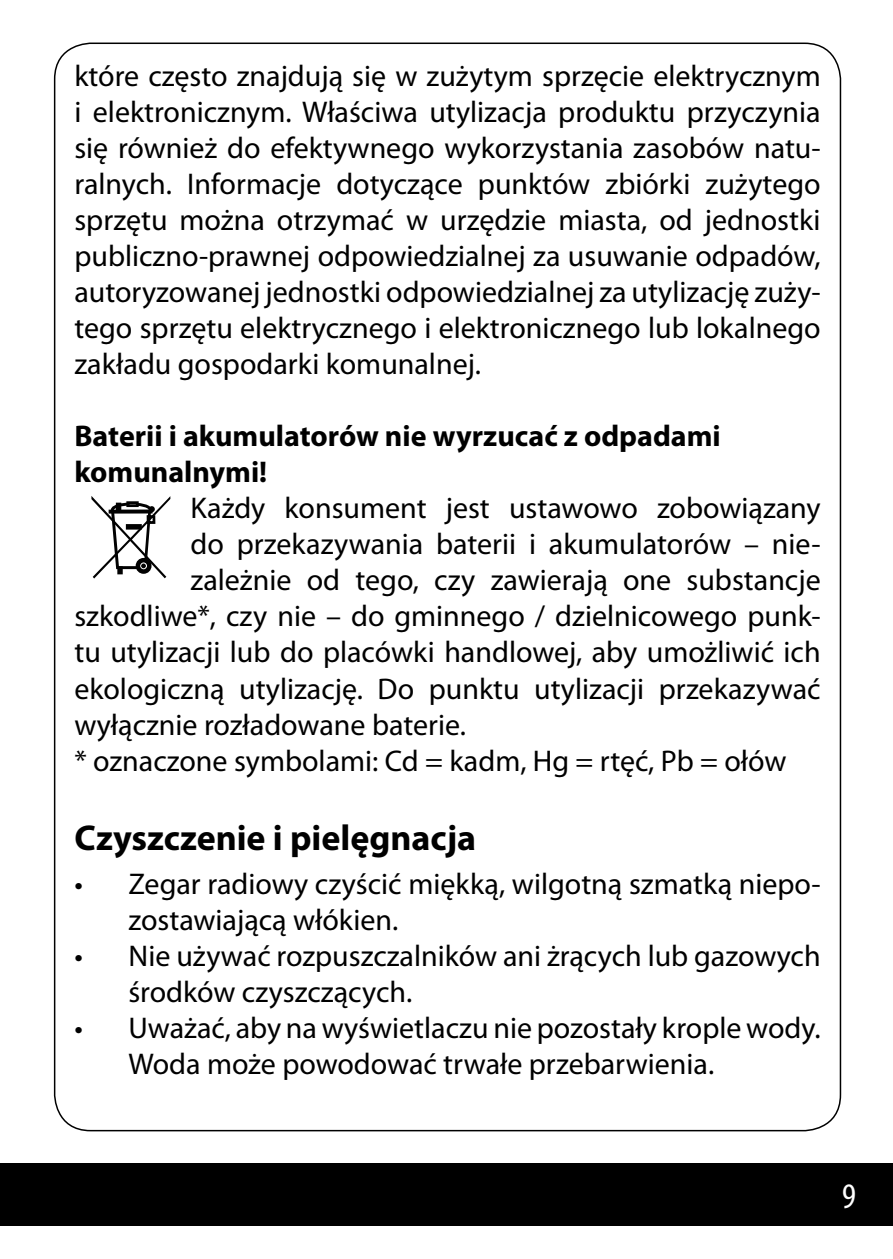
<style>
.page{position:relative;width:893px;height:1259px;background:#fff}
.page>*{position:absolute;margin:0;border:0;box-sizing:border-box;transform-origin:0 0}
.t1{font:700 36px "Myriad Pro";color:#000}
.t2{font:condensed 36px "Myriad Pro";color:#fff}
.t3{font:30px/36px "Myriad Pro";color:#000}
.t4{font:700 30px/36px "Myriad Pro";color:#000}
</style>
<div class="page">
<div style="left:0;top:1163px;width:893px;height:62px;background:#000"></div>
<svg style="left:91px;top:496px;width:79px;height:82px"></svg>
<p class="t3" style="left:74px;top:59px;width:748px;text-align:justify">które często znajdują się w zużytym sprzęcie elektrycznym i elektronicznym. Właściwa utylizacja produktu przyczynia się również do efektywnego wykorzystania zasobów natu&shy;ralnych. Informacje dotyczące punktów zbiórki zużytego sprzętu można otrzymać w urzędzie miasta, od jednostki publiczno-prawnej odpowiedzialnej za usuwanie odpadów, autoryzowanej jednostki odpowiedzialnej za utylizację zuży&shy;tego sprzętu elektrycznego i elektronicznego lub lokalnego zakładu gospodarki komunalnej.</p>
<p class="t4" style="left:74px;top:419px;width:648px">Baterii i akumulatorów nie wyrzucać z odpadami komunalnymi!</p>
<p class="t3" style="left:191px;top:491px;width:632px">Każdy konsument jest ustawowo zobowiązany</p>
<p class="t3" style="left:191px;top:527px;width:632px">do przekazywania baterii i akumulatorów – nie-</p>
<p class="t3" style="left:191px;top:563px;width:632px">zależnie od tego, czy zawierają one substancje</p>
<p class="t3" style="left:74px;top:599px;width:748px">szkodliwe*, czy nie – do gminnego / dzielnicowego punk-</p>
<p class="t3" style="left:74px;top:635px;width:748px">tu utylizacji lub do placówki handlowej, aby umożliwić ich</p>
<p class="t3" style="left:74px;top:671px;width:748px">ekologiczną utylizację. Do punktu utylizacji przekazywać</p>
<p class="t3" style="left:74px;top:707px;width:393px">wyłącznie rozładowane baterie.</p>
<p class="t3" style="left:74px;top:743px;width:713px">* oznaczone symbolami: Cd = kadm, Hg = rtęć, Pb = ołów</p>
<p class="t1" style="left:74px;top:817px;width:403px">Czyszczenie i pielęgnacja</p>
<p class="t3" style="left:128px;top:867px;width:694px;text-indent:-54px">• Zegar radiowy czyścić miękką, wilgotną szmatką niepo&shy;zostawiającą włókien.</p>
<p class="t3" style="left:128px;top:939px;width:694px;text-indent:-54px">• Nie używać rozpuszczalników ani żrących lub gazowych środków czyszczących.</p>
<p class="t3" style="left:128px;top:1011px;width:694px;text-indent:-54px">• Uważać, aby na wyświetlaczu nie pozostały krople wody.<br>Woda może powodować trwałe przebarwienia.</p>
<p class="t2" style="left:842px;top:1174px;width:15px">9</p>
</div>
